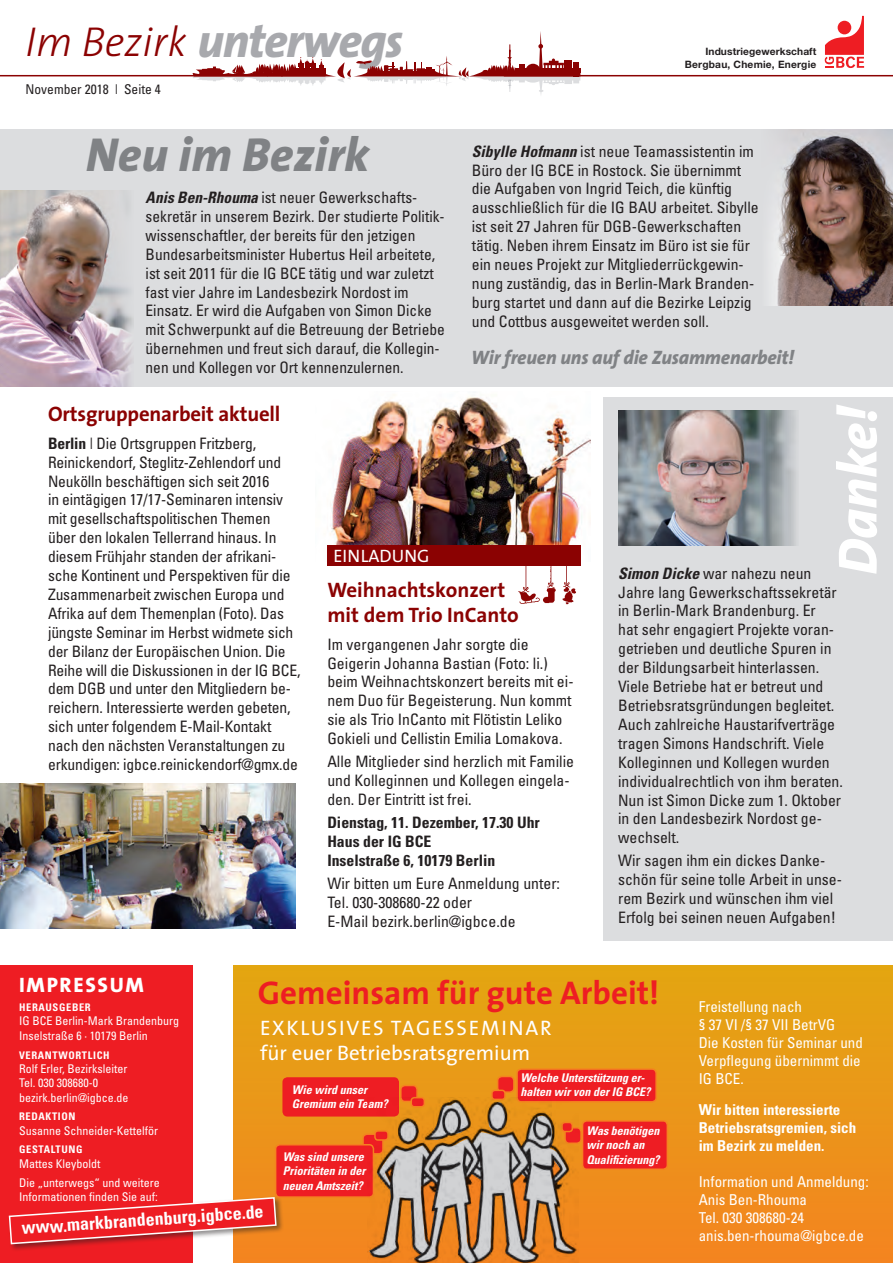
<style>
.page{position:relative;width:893px;height:1263px;background:#fff}
.page>*{position:absolute;margin:0;border:0;box-sizing:border-box;transform-origin:0 0}
.t1{font:italic 800 55.5px "The Sans";color:#fff}
.t2{font:italic 800 48px "The Sans";letter-spacing:-.03em;color:#a8a9ad}
.t3{font:italic 800 48px "The Sans";color:#808285}
.t4{font:700 33px "The Sans";color:#ee1d23}
.t5{font:700 21px/25.2px "The Sans";letter-spacing:-.005em;color:#8b0202}
.t6{font:21px/25.2px "The Sans";color:#fff}
.t7{font:800 21px "The Sans";letter-spacing:.08em;color:#fff}
.t8{font:italic 800 19.5px "The Sans";letter-spacing:-.01em;color:#808285}
.t9{font:700 condensed 18px "Univers";color:#fff}
.t10{font:18px "The Sans Caps";color:#fff}
.t11{font:condensed 15.75px/18.9px "Univers";color:#231f20}
.t12{font:700 condensed 15.75px/18.9px "Univers";color:#231f20}
.t13{font:condensed 15px/18px "Univers";color:#fff}
.t14{font:700 condensed 15px/18px "Univers";color:#fff}
.t15{font:condensed 13.5px "Univers";color:#231f20}
.t16{font:condensed 12px/14.4px "Univers";color:#fff}
.t17{font:italic 700 condensed 12px/14.4px "Univers";color:#fff}
.t18{font:700 condensed 10.5px "Univers";letter-spacing:.06em;color:#fff}
.t19{font:700 10.2px/12.9px "Helvetica Neue";letter-spacing:.01em;color:#231f20;text-align:right}
.s1{font-weight:300;font-size:42px;color:#8b0202}
.s2{font-weight:700;font-style:italic}
.s3{font-weight:700}
</style>
<div class="page">
<img style="left:518px;top:566px;width:58px;height:39px">
<div style="left:234px;top:965px;width:659px;height:298px;background:linear-gradient(to bottom,#e3a612,#f38420)"></div>
<div style="left:0;top:965px;width:192px;height:298px;background:#ee1d23"></div>
<svg style="left:192px;top:31px;width:388px;height:63px"></svg>
<hr style="left:504px;top:75px;width:389px;height:1px;background:#8b0202">
<hr style="left:0;top:75px;width:325px;height:1px;background:#8b0202">
<div style="left:8px;top:1196px;width:276px;height:55px;background:#231f20;opacity:.5"></div>
<svg style="left:8px;top:1196px;width:269px;height:49px"></svg>
<div style="left:0;top:130px;width:893px;height:257px;background:#dcdddf"></div>
<div style="left:603px;top:397px;width:290px;height:543px;background:#dcdddf"></div>
<img style="left:771px;top:130px;width:122px;height:175px">
<img style="left:618px;top:410px;width:178px;height:135px">
<img style="left:0;top:190px;width:133px;height:197px">
<img style="left:0;top:783px;width:296px;height:145px">
<img style="left:330px;top:396px;width:261px;height:165px">
<div style="left:327px;top:545px;width:253px;height:21px;background:#8b0202"></div>
<div style="left:363px;top:1134px;width:20px;height:20px;background:#ee1d23;border-radius:4px"></div>
<div style="left:362px;top:1133px;width:22px;height:21px;border:2px solid #f58220;border-radius:4px"></div>
<div style="left:564px;top:1127px;width:18px;height:17px;border:2px solid #f58220;border-radius:4px"></div>
<div style="left:401px;top:1085px;width:16px;height:16px;background:#ee1d23;border-radius:4px"></div>
<div style="left:400px;top:1085px;width:18px;height:17px;border:2px solid #f58220;border-radius:4px"></div>
<div style="left:498px;top:1076px;width:16px;height:16px;background:#ee1d23;border-radius:4px"></div>
<div style="left:497px;top:1076px;width:18px;height:17px;border:2px solid #f58220;border-radius:4px"></div>
<div style="left:411px;top:1097px;width:14px;height:10px;border:2px solid #f58220;border-radius:3px"></div>
<div style="left:492px;top:1090px;width:13px;height:9px;background:#ee1d23;border-radius:3px"></div>
<div style="left:491px;top:1089px;width:15px;height:11px;border:2px solid #f58220;border-radius:3px"></div>
<div style="left:583px;top:1121px;width:84px;height:48px;background:#ee1d23;border-radius:4px"></div>
<div style="left:582px;top:1120px;width:86px;height:50px;border:2px solid #f58220;border-radius:4px"></div>
<div style="left:517px;top:1069px;width:139px;height:33px;background:#ee1d23;border-radius:4px"></div>
<div style="left:516px;top:1068px;width:141px;height:34px;border:2px solid #f58220;border-radius:4px"></div>
<div style="left:276px;top:1145px;width:97px;height:52px;background:#ee1d23;border-radius:4px"></div>
<div style="left:275px;top:1144px;width:99px;height:54px;border:2px solid #f58220;border-radius:4px"></div>
<div style="left:283px;top:1078px;width:115px;height:38px;background:#ee1d23;border-radius:4px"></div>
<div style="left:282px;top:1077px;width:117px;height:39px;border:2px solid #ee1d23;border-radius:4px"></div>
<img style="left:367px;top:1098px;width:212px;height:165px">
<svg style="left:825px;top:16px;width:39px;height:52px"></svg>
<div style="left:838px;top:21px;width:13px;height:13px;background:#ee1d23;border-radius:50%"></div>
<h2 class="t2" style="left:26px;top:0;width:379px"><span class="s1">Im Bezirk</span> unterwegs</h2>
<p class="t15" style="left:26px;top:81px;width:137px">November 2018 | Seite 4</p>
<h2 class="t3" style="left:86px;top:114px;width:285px">Neu im Bezirk</h2>
<p class="t11" style="left:146px;top:188px;width:301px"><span class="s2">Anis Ben-Rhouma</span> ist neuer Gewerkschafts&shy;sekretär in unserem Bezirk. Der studierte Politik&shy;wissenschaftler, der bereits für den jetzigen Bundesarbeitsminister Hubertus Heil arbeitete, ist seit 2011 für die IG BCE tätig und war zuletzt fast vier Jahre im Landesbezirk Nordost im Einsatz. Er wird die Aufgaben von Simon Dicke mit Schwerpunkt auf die Betreuung der Betriebe übernehmen und freut sich darauf, die Kollegin&shy;nen und Kollegen vor Ort kennenzulernen.</p>
<p class="t19" style="left:685px;top:44px;width:133px">Industriegewerkschaft<br>Bergbau, Chemie, Energie</p>
<p class="t11" style="left:472px;top:141px;width:288px"><span class="s2">Sibylle Hofmann</span> ist neue Teamassistentin im Büro der IG BCE in Rostock. Sie übernimmt die Aufgaben von Ingrid Teich, die künftig ausschließlich für die IG BAU arbeitet. Sibylle ist seit 27 Jahren für DGB-Gewerkschaften tätig. Neben ihrem Einsatz im Büro ist sie für ein neues Projekt zur Mitgliederrückgewin&shy;nung zuständig, das in Berlin-Mark Branden&shy;burg startet und dann auf die Bezirke Leipzig und Cottbus ausgeweitet werden soll.</p>
<p class="t8" style="left:471px;top:341px;width:324px">Wir freuen uns auf die Zusammenarbeit!</p>
<h3 class="t5" style="left:48px;top:401px;width:234px">Ortsgruppenarbeit aktuell</h3>
<p class="t11" style="left:48px;top:433px;width:254px"><span class="s3">Berlin</span> | Die Ortsgruppen Fritzberg, Reinickendorf, Steglitz-Zehlendorf und Neukölln beschäftigen sich seit 2016<br>in eintägigen 17/17-Seminaren intensiv mit gesellschaftspolitischen Themen über den lokalen Tellerrand hinaus. In diesem Frühjahr standen der afrikani&shy;sche Kontinent und Perspektiven für die Zusammenarbeit zwischen Europa und Afrika auf dem Themenplan (Foto). Das jüngste Seminar im Herbst widmete sich der Bilanz der Europäischen Union. Die Reihe will die Diskussionen in der IG BCE, dem DGB und unter den Mitgliedern be&shy;reichern. Interessierte werden gebeten, sich unter folgendem E-Mail-Kontakt nach den nächsten Veranstaltungen zu erkundigen: igbce.reinickendorf@gmx.de</p>
<p class="t10" style="left:334px;top:541px;width:97px">EINLADUNG</p>
<h3 class="t5" style="left:327px;top:577px;width:193px">Weihnachtskonzert mit dem Trio InCanto</h3>
<p class="t11" style="left:327px;top:634px;width:248px">Im vergangenen Jahr sorgte die Geigerin Johanna Bastian (Foto: li.) beim Weihnachtskonzert bereits mit ei&shy;nem Duo für Begeisterung. Nun kommt sie als Trio InCanto mit Flötistin Leliko Gokieli und Cellistin Emilia Lomakova.</p>
<p class="t11" style="left:327px;top:752px;width:248px">Alle Mitglieder sind herzlich mit Familie und Kolleginnen und Kollegen eingela&shy;den. Der Eintritt ist frei.</p>
<p class="t12" style="left:327px;top:813px;width:214px">Dienstag, 11. Dezember, 17.30 Uhr<br>Haus der IG BCE<br>Inselstraße 6, 10179 Berlin</p>
<p class="t11" style="left:327px;top:874px;width:234px">Wir bitten um Eure Anmeldung unter:<br>Tel. 030-308680-22 oder<br>E-Mail bezirk.berlin@igbce.de</p>
<h1 class="t1" style="left:811px;top:575px;width:172px;rotate:-90deg">Danke!</h1>
<p class="t11" style="left:618px;top:563px;width:226px"><span class="s2">Simon Dicke</span> war nahezu neun<br>Jahre lang Gewerkschaftssekretär in Berlin-Mark Brandenburg. Er<br>hat sehr engagiert Projekte voran&shy;getrieben und deutliche Spuren in der Bildungsarbeit hinterlassen.<br>Viele Betriebe hat er betreut und<br>Betriebsratsgründungen begleitet.<br>Auch zahlreiche Haustarifverträge tragen Simons Handschrift. Viele<br>Kolleginnen und Kollegen wurden individualrechtlich von ihm beraten.<br>Nun ist Simon Dicke zum 1. -Oktober in den Landesbezirk Nordost ge&shy;wechselt.</p>
<p class="t11" style="left:618px;top:851px;width:225px">Wir sagen ihm ein dickes Danke&shy;schön für seine tolle Arbeit in unse&shy;rem Bezirk und wünschen ihm viel Erfolg bei seinen neuen Aufgaben!</p>
<h3 class="t7" style="left:19px;top:967px;width:126px">IMPRESSUM</h3>
<p class="t18" style="left:19px;top:1001px;width:73px">HERAUSGEBER</p>
<p class="t16" style="left:19px;top:1014px;width:161px">IG BCE Berlin-Mark Brandenburg<br>Inselstraße 6 · 10179 Berlin</p>
<p class="t18" style="left:19px;top:1048px;width:92px">VERANTWORTLICH</p>
<p class="t16" style="left:19px;top:1061px;width:111px">Rolf Erler, Bezirksleiter<br>Tel. 030 308680-0 bezirk.berlin@igbce.de</p>
<p class="t18" style="left:19px;top:1110px;width:58px">REDAKTION</p>
<p class="t16" style="left:19px;top:1123px;width:140px">Susanne Schneider-Kettelför</p>
<p class="t18" style="left:19px;top:1143px;width:65px">GESTALTUNG</p>
<p class="t16" style="left:19px;top:1154px;width:142px;line-height:18.6px">Mattes Kleyboldt<br>Die „unterwegs“ und weitere</p>
<p class="t16" style="left:19px;top:1189px;width:140px">Informationen finden Sie auf:</p>
<h3 class="t4" style="left:258px;top:965px;width:403px">Gemeinsam für gute Arbeit!</h3>
<h3 class="t6" style="left:260px;top:1014px;width:293px">EXKLUSIVES TAGESSEMINAR für euer Betriebsratsgremium</h3>
<p class="t17" style="left:292px;top:1082px;width:97px">Wie wird unser<br>Gremium ein Team?</p>
<p class="t17" style="left:283px;top:1149px;width:84px">Was sind unsere<br>Prioritäten in der neuen Amtszeit?</p>
<p class="t17" style="left:521px;top:1070px;width:131px">Welche Unterstützung er&shy;halten wir von der IG BCE?</p>
<p class="t17" style="left:587px;top:1123px;width:75px">Was benötigen wir noch an<br>Qualifizierung?</p>
<p class="t9" style="left:21px;top:1217px;width:244px;rotate:-4deg">www.markbrandenburg.igbce.de</p>
<p class="t13" style="left:699px;top:997px;width:166px">Freistellung nach<br>§ 37 VI /§ 37 VII BetrVG<br>Die Kosten für Seminar und<br>Verpflegung übernimmt die<br>IG BCE.</p>
<p class="t14" style="left:699px;top:1100px;width:159px">Wir bitten interessierte<br>Betriebsratsgremien, sich im Bezirk zu melden.</p>
<p class="t13" style="left:699px;top:1172px;width:171px">Information und Anmeldung:<br>Anis Ben-Rhouma<br>Tel. 030 308680-24 anis.ben-rhouma@igbce.de</p>
</div>
